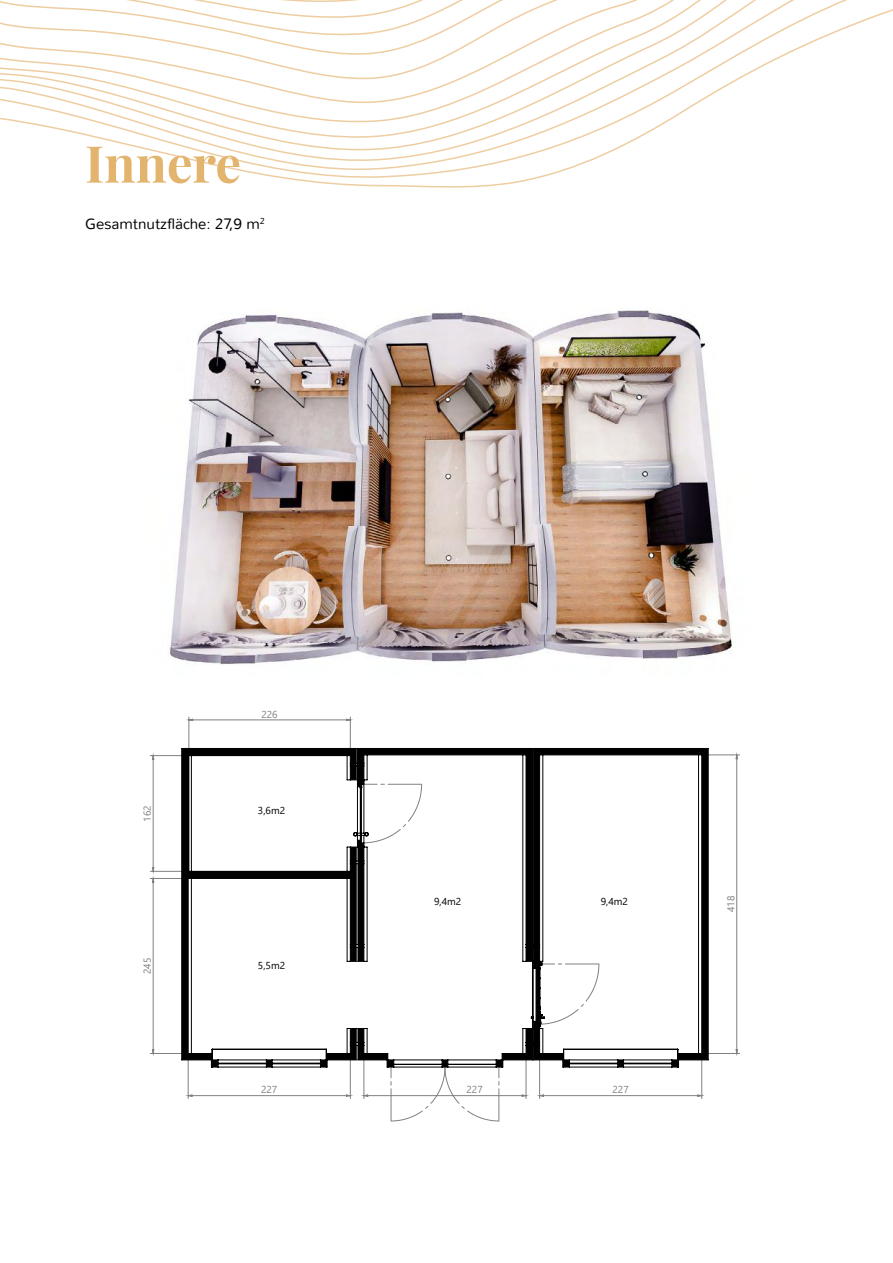
<style>
.page{position:relative;width:893px;height:1263px;background:#fff}
.page>*{position:absolute;margin:0;border:0;box-sizing:border-box;transform-origin:0 0}
.t1{font:700 51px "Playfair Display";color:#e2b46d}
.t2{font:300 15px "Nunito";color:#000}
.t3{font:10.05px "Segoe UI";color:#808080}
.t4{font:10.05px "Segoe UI";color:#000}
</style>
<div class="page">
<svg style="left:0;top:0;width:893px;height:188px"></svg>
<img style="left:170px;top:310px;width:562px;height:355px">
<hr style="left:117px;top:700px;width:1px;height:431px;background:#c0c0c0">
<hr style="left:117px;top:700px;width:701px;height:1px;background:#c0c0c0">
<hr style="left:892px;top:700px;width:1px;height:431px;background:#c0c0c0">
<hr style="left:117px;top:1154px;width:701px;height:1px;background:#c0c0c0">
<hr style="left:364px;top:1056px;width:1px;height:42px;background:#808080">
<hr style="left:526px;top:1056px;width:1px;height:42px;background:#808080">
<hr style="left:539px;top:1056px;width:1px;height:42px;background:#808080">
<hr style="left:701px;top:1056px;width:1px;height:42px;background:#808080">
<hr style="left:189px;top:717px;width:1px;height:36px;background:#808080">
<hr style="left:350px;top:717px;width:1px;height:35px;background:#808080">
<hr style="left:188px;top:1056px;width:1px;height:42px;background:#808080">
<hr style="left:705px;top:1053px;width:35px;height:1px;background:#808080">
<hr style="left:705px;top:755px;width:35px;height:1px;background:#808080">
<hr style="left:150px;top:871px;width:36px;height:1px;background:#808080">
<hr style="left:150px;top:755px;width:36px;height:1px;background:#808080">
<hr style="left:150px;top:878px;width:35px;height:1px;background:#808080">
<hr style="left:150px;top:1053px;width:35px;height:1px;background:#808080">
<svg style="left:390px;top:1096px;width:110px;height:25px"></svg>
<svg style="left:189px;top:719px;width:513px;height:377px"></svg>
<svg style="left:185px;top:1093px;width:168px;height:5px"></svg>
<svg style="left:152px;top:876px;width:3px;height:180px"></svg>
<svg style="left:182px;top:748px;width:526px;height:319px"></svg>
<h1 class="t1" style="left:85px;top:124px;width:158px">Innere</h1>
<p class="t2" style="left:85px;top:214px;width:181px">Gesamtnutzfläche: 27,9 m<sup>2</sup></p>
<p class="t3" style="left:138px;top:822px;width:18px;rotate:-90deg">162</p>
<p class="t3" style="left:138px;top:974px;width:18px;rotate:-90deg">245</p>
<p class="t3" style="left:261px;top:704px;width:18px">226</p>
<p class="t4" style="left:258px;top:801px;width:29px">3,6m2</p>
<p class="t4" style="left:258px;top:956px;width:29px">5,5m2</p>
<p class="t4" style="left:434px;top:891px;width:29px">9,4m2</p>
<p class="t4" style="left:601px;top:891px;width:29px">9,4m2</p>
<p class="t3" style="left:261px;top:1080px;width:18px">227</p>
<p class="t3" style="left:466px;top:1080px;width:18px">227</p>
<p class="t3" style="left:612px;top:1080px;width:18px">227</p>
<p class="t3" style="left:721px;top:912px;width:18px;rotate:-90deg">418</p>
</div>
